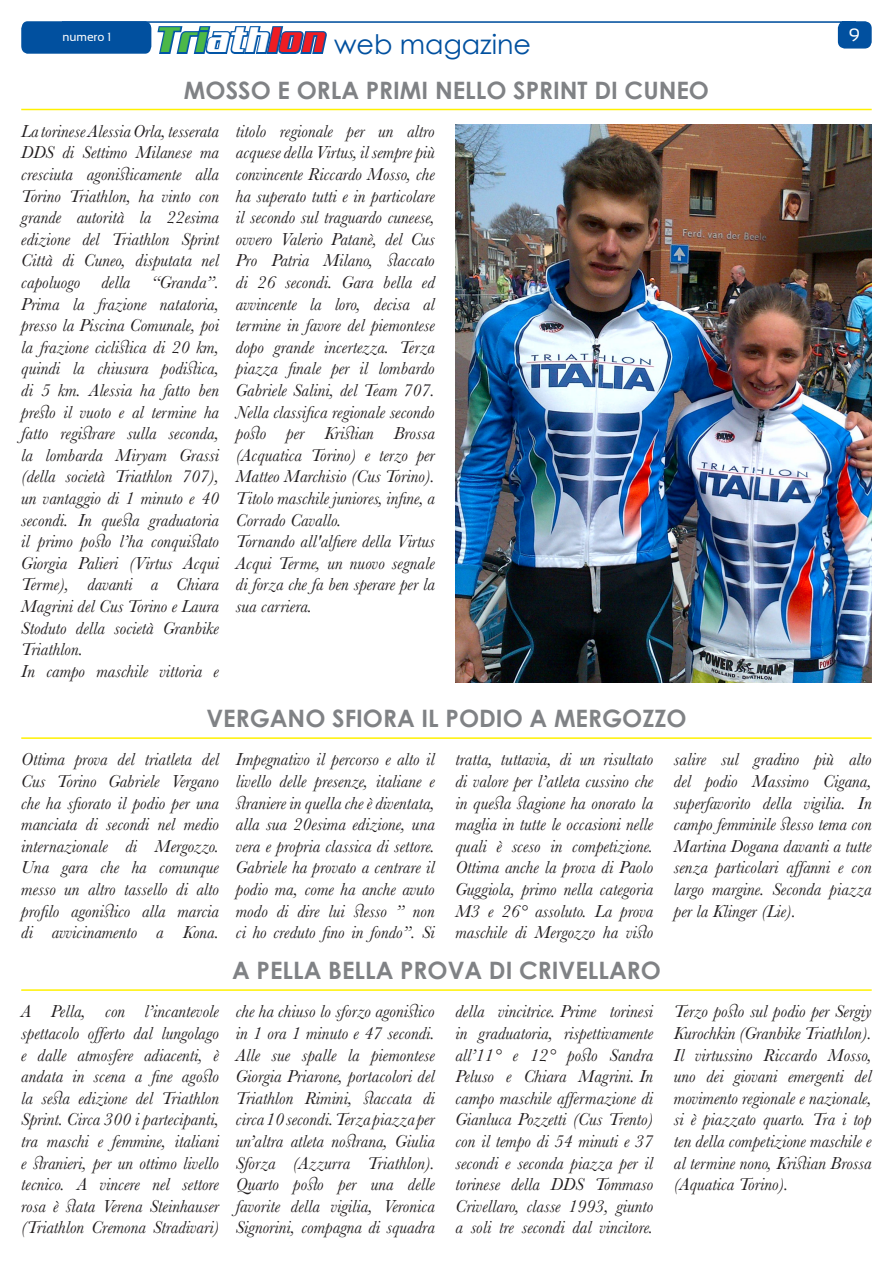
<style>
.page{position:relative;width:893px;height:1263px;background:#fff}
.page>*{position:absolute;margin:0;border:0;box-sizing:border-box;transform-origin:0 0}
.t1{font:36px "Aero";color:#4cb848}
.t2{font:27px "Century Gothic";color:#01509f}
.t3{font:700 24px "Century Gothic";color:#808285}
.t4{font:italic 18px/21.6px "Baskerville";color:#231f20;text-align:justify}
.t5{font:18px "Sansation";color:#fff}
.t6{font:12px "Sansation";color:#fff}
.s1{color:#fff}
.s2{color:#ee1d23}
</style>
<div class="page">
<img style="left:455px;top:125px;width:417px;height:557px">
<svg style="left:21px;top:21px;width:851px;height:33px"></svg>
<hr style="left:21px;top:109px;width:851px;height:1px;background:#fff101">
<hr style="left:21px;top:737px;width:851px;height:2px;background:#fff101">
<hr style="left:21px;top:989px;width:851px;height:2px;background:#fff101">
<p class="t1" style="left:156px;top:20px;width:171px">Tri<span class="s1">ath</span><span class="s2">lon</span></p>
<p class="t2" style="left:334px;top:25px;width:199px">web magazine</p>
<p class="t3" style="left:184px;top:72px;width:527px">MOSSO E ORLA PRIMI NELLO SPRINT DI CUNEO</p>
<p class="t6" style="left:62px;top:30px;width:51px">numero 1</p>
<p class="t5" style="left:849px;top:24px;width:13px">9</p>
<p class="t4" style="left:21px;top:120px;width:199px">La torinese Alessia Orla, tesserata DDS di Settimo Milanese ma cresciuta agonisticamente alla Torino Triathlon, ha vinto con grande autorità la 22esima edizione del Triathlon Sprint Città di Cuneo, disputata nel capoluogo della “Granda”.<br>Prima la frazione natatoria, presso la Piscina Comunale, poi la frazione ciclistica di 20 km, quindi la chiusura podistica, di 5 km. Alessia ha fatto ben presto il vuoto e al termine ha fatto registrare sulla seconda, la lombarda Miryam Grassi (della società Triathlon 707), un vantaggio di 1 minuto e 40 secondi. In questa graduatoria il primo posto l’ha conquistato Giorgia Palieri (Virtus Acqui Terme), davanti a Chiara Magrini del Cus Torino e Laura Stoduto della società Granbike Triathlon.</p>
<p class="t4" style="left:21px;top:660px;width:199px">In campo maschile vittoria e</p>
<p class="t4" style="left:236px;top:120px;width:201px">titolo regionale per un altro acquese della Virtus, il sempre più convincente Riccardo Mosso, che ha superato tutti e in particolare il secondo sul traguardo cuneese, ovvero Valerio Patanè, del Cus Pro Patria Milano, staccato di 26 secondi. Gara bella ed avvincente la loro, decisa al termine in favore del piemontese dopo grande incertezza. Terza piazza finale per il lombardo Gabriele Salini, del Team 707.<br>Nella classifica regionale secondo posto per Kristian Brossa (Acquatica Torino) e terzo per Matteo Marchisio (Cus Torino).</p>
<p class="t4" style="left:236px;top:487px;width:200px">Titolo maschile juniores, infine, a<br>Corrado Cavallo.</p>
<p class="t4" style="left:236px;top:531px;width:200px">Tornando all'alfiere della Virtus Acqui Terme, un nuovo segnale di forza che fa ben sperare per la sua carriera.</p>
<p class="t3" style="left:206px;top:700px;width:481px">VERGANO SFIORA IL PODIO A MERGOZZO</p>
<p class="t4" style="left:21px;top:749px;width:199px">Ottima prova del triatleta del Cus Torino Gabriele Vergano che ha sfiorato il podio per una manciata di secondi nel medio internazionale di Mergozzo.<br>Una gara che ha comunque messo un altro tassello di alto profilo agonistico alla marcia di avvicinamento a Kona.</p>
<p class="t4" style="left:236px;top:749px;width:200px">Impegnativo il percorso e alto il livello delle presenze, italiane e straniere in quella che è diventata, alla sua 20esima edizione, una vera e propria classica di settore.<br>Gabriele ha provato a centrare il podio ma, come ha anche avuto modo di dire lui stesso ” non ci ho creduto fino in fondo”. Si</p>
<p class="t4" style="left:455px;top:749px;width:199px">tratta, tuttavia, di un risultato di valore per l’atleta cussino che in questa stagione ha onorato la maglia in tutte le occasioni nelle quali è sceso in competizione.<br>Ottima anche la prova di Paolo Guggiola, primo nella categoria M3 e 26° assoluto. La prova maschile di Mergozzo ha visto</p>
<p class="t4" style="left:674px;top:749px;width:199px">salire sul gradino più alto del podio Massimo Cigana, superfavorito della vigilia. In campo femminile stesso tema con Martina Dogana davanti a tutte senza particolari affanni e con largo margine. Seconda piazza per la Klinger (Lie).</p>
<p class="t3" style="left:232px;top:952px;width:430px">A PELLA BELLA PROVA DI CRIVELLARO</p>
<p class="t4" style="left:21px;top:1001px;width:199px">A Pella, con l’incantevole spettacolo offerto dal lungolago e dalle atmosfere adiacenti, è andata in scena a fine agosto la sesta edizione del Triathlon Sprint. Circa 300 i partecipanti, tra maschi e femmine, italiani e stranieri, per un ottimo livello tecnico. A vincere nel settore rosa è stata Verena Steinhauser (Triathlon Cremona Stradivari)</p>
<p class="t4" style="left:236px;top:1001px;width:201px">che ha chiuso lo sforzo agonistico in 1 ora 1 minuto e 47 secondi.<br>Alle sue spalle la piemontese Giorgia Priarone, portacolori del Triathlon Rimini, staccata di circa 10 secondi. Terza piazza per un’altra atleta nostrana, Giulia Sforza (Azzurra Triathlon).<br>Quarto posto per una delle favorite della vigilia, Veronica Signorini, compagna di squadra</p>
<p class="t4" style="left:455px;top:1001px;width:199px">della vincitrice. Prime torinesi in graduatoria, rispettivamente all’11° e 12° posto Sandra Peluso e Chiara Magrini. In campo maschile affermazione di Gianluca Pozzetti (Cus Trento) con il tempo di 54 minuti e 37 secondi e seconda piazza per il torinese della DDS Tommaso Crivellaro, classe 1993, giunto a soli tre secondi dal vincitore.</p>
<p class="t4" style="left:674px;top:1001px;width:199px">Terzo posto sul podio per Sergiy Kurochkin (Granbike Triathlon).<br>Il virtussino Riccardo Mosso, uno dei giovani emergenti del movimento regionale e nazionale, si è piazzato quarto. Tra i top ten della competizione maschile e al termine nono, Kristian Brossa (Aquatica Torino).</p>
</div>
